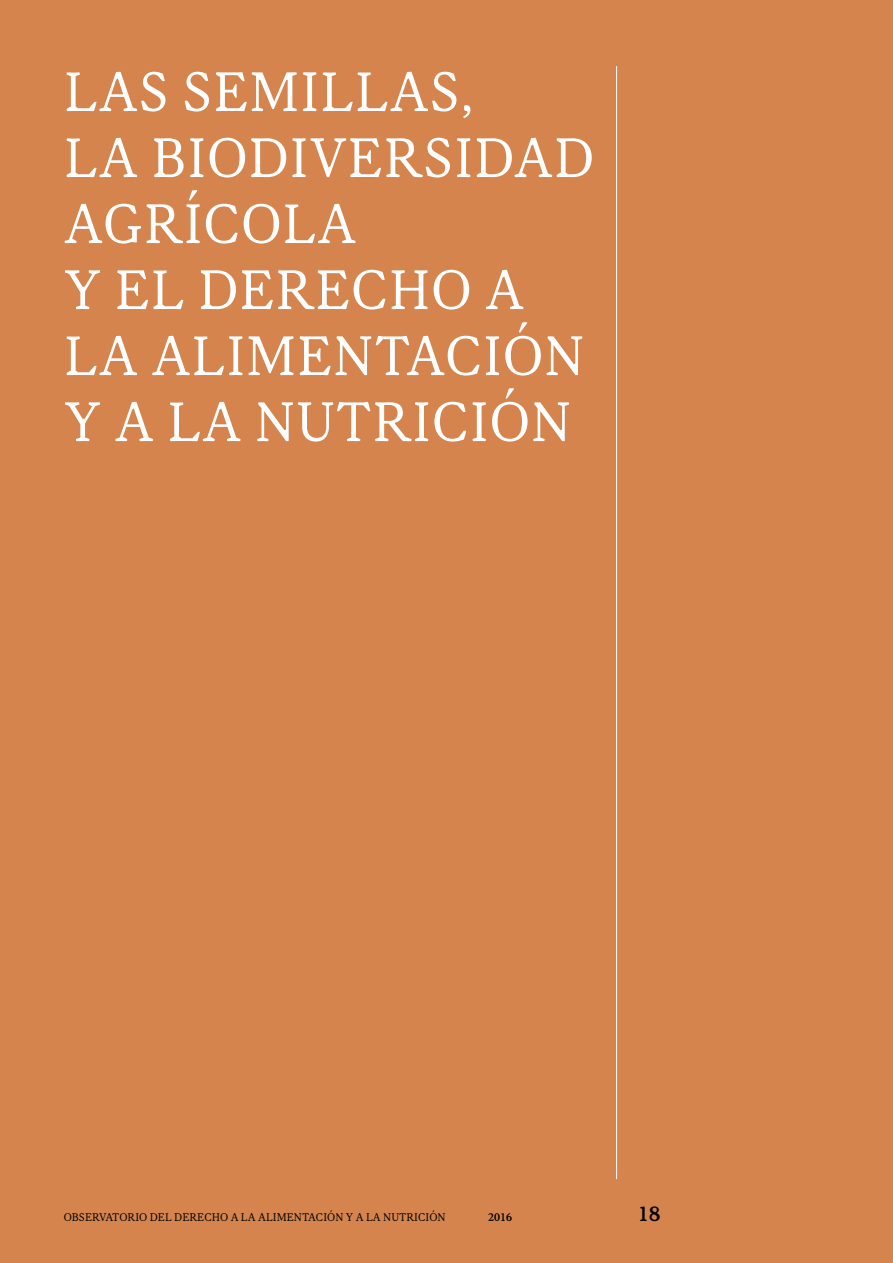
<style>
.page{position:relative;width:893px;height:1263px;background:#d5844d}
.page>*{position:absolute;margin:0;border:0;box-sizing:border-box;transform-origin:0 0}
.t1{font:60px/66px "Korpus A";letter-spacing:.01em;color:#fff}
.t2{font:22.5px "Korpus C";color:#000}
.t3{font:12px "Korpus A";color:#000}
.t4{font:12px "Korpus C";color:#000}
</style>
<div class="page">
<hr style="left:616px;top:66px;width:1px;height:1113px;background:#fff">
<p class="t1" style="left:64px;top:59px;width:532px">LAS SEMILLAS,<br>LA BIODIVERSIDAD<br>AGRÍCOLA<br>Y EL DERECHO A<br>LA ALIMENTACIÓN<br>Y A LA NUTRICIÓN</p>
<p class="t3" style="left:64px;top:1210px;width:383px">OBSERVATORIO DEL DERECHO A LA ALIMENTACIÓN Y A LA NUTRICIÓN</p>
<p class="t4" style="left:488px;top:1210px;width:25px">2016</p>
<p class="t2" style="left:638px;top:1201px;width:24px">18</p>
</div>
